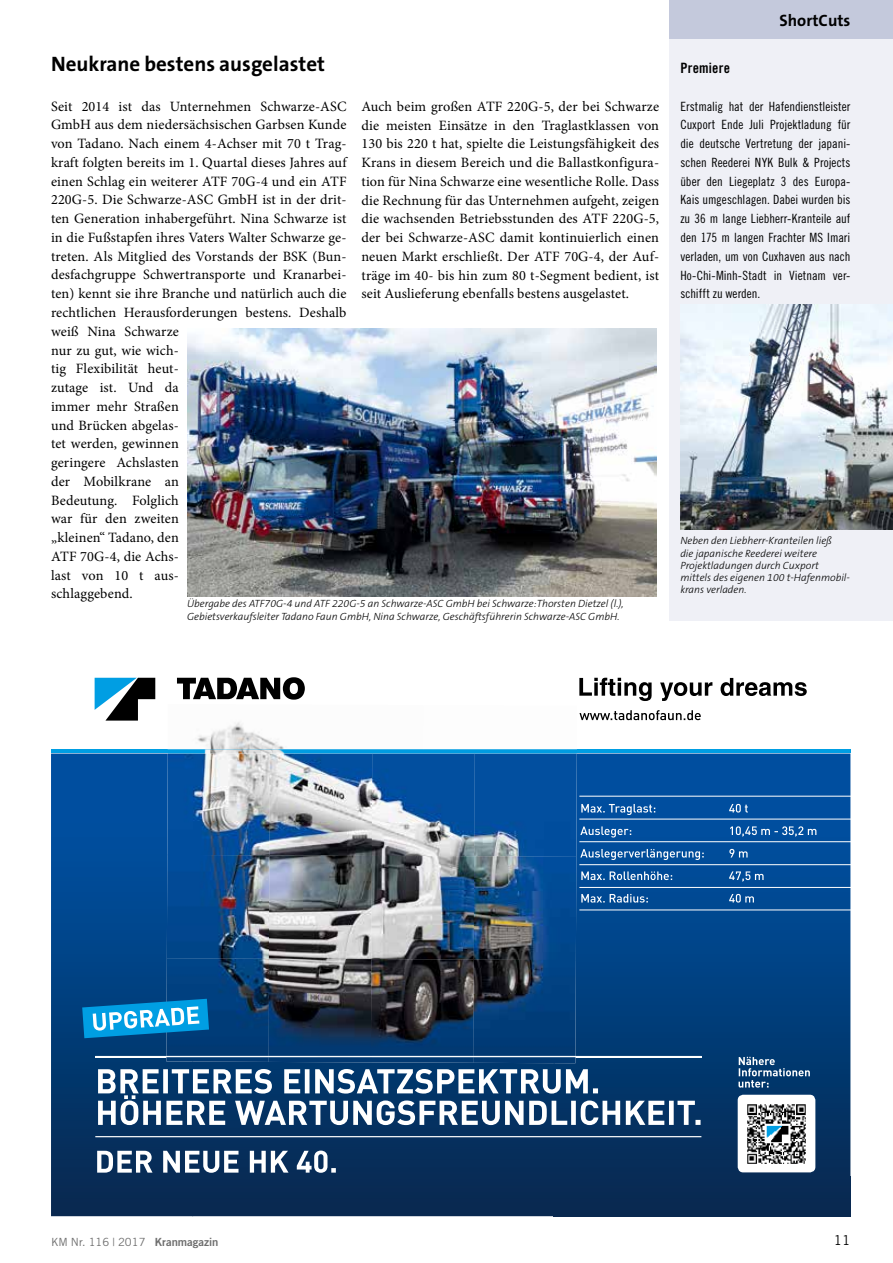
<style>
.page{position:relative;width:893px;height:1263px;background:#fff}
.page>*{position:absolute;margin:0;border:0;box-sizing:border-box;transform-origin:0 0}
.t1{font:700 21px "The Sans B7";color:#000}
.t2{font:700 16.5px "The Sans B7";color:#000}
.t3{font:14.25px/18.8px "Minion Pro";letter-spacing:.01em;color:#000}
.t4{font:14.25px "Trade Gothic Bold Cond Twenty";letter-spacing:.01em;color:#000}
.t5{font:13.5px "Trade Gothic";color:#000}
.t6{font:12.75px/18.8px "Trade Gothic Cond Eighteen";color:#000;text-align:justify}
.t7{font:11.25px "Trade Gothic";color:#6e6e6e}
.t8{font:italic 300 10.5px/12.3px "The Sans B3";color:#000}
.s1{font-family:"Trade Gothic Bold Two"}
</style>
<div class="page">
<div style="left:670px;top:0;width:223px;height:39px;background:#c4c9dc"></div>
<div style="left:670px;top:39px;width:223px;height:582px;background:#eff0f6"></div>
<img style="left:51px;top:753px;width:141px;height:463px">
<img style="left:554px;top:753px;width:296px;height:463px">
<img style="left:192px;top:1063px;width:362px;height:153px">
<svg style="left:95px;top:678px;width:60px;height:43px"></svg>
<svg style="left:177px;top:677px;width:128px;height:23px"></svg>
<hr style="left:51px;top:749px;width:799px;height:4px;background:#009ee3">
<hr style="left:579px;top:910px;width:271px;height:1px;background:#fff">
<hr style="left:579px;top:796px;width:271px;height:1px;background:#fff">
<hr style="left:579px;top:819px;width:271px;height:1px;background:#fff">
<hr style="left:579px;top:841px;width:271px;height:1px;background:#fff">
<hr style="left:579px;top:864px;width:271px;height:1px;background:#fff">
<hr style="left:579px;top:887px;width:271px;height:1px;background:#fff">
<svg style="left:581px;top:894px;width:173px;height:8px"></svg>
<svg style="left:581px;top:871px;width:183px;height:11px;background:#2b69a8"></svg>
<svg style="left:580px;top:849px;width:168px;height:11px;background:#3672af"></svg>
<svg style="left:580px;top:826px;width:236px;height:11px;background:#2165aa"></svg>
<svg style="left:581px;top:804px;width:167px;height:11px;background:#2366ac"></svg>
<svg style="left:579px;top:710px;width:122px;height:10px"></svg>
<svg style="left:579px;top:678px;width:73px;height:23px"></svg>
<svg style="left:660px;top:682px;width:52px;height:19px"></svg>
<svg style="left:721px;top:678px;width:86px;height:18px"></svg>
<hr style="left:95px;top:1136px;width:606px;height:1px;background:#fff">
<svg style="left:97px;top:1150px;width:239px;height:23px"></svg>
<hr style="left:95px;top:1056px;width:606px;height:1px;background:#fff">
<svg style="left:738px;top:1057px;width:72px;height:30px;background:#335f8a"></svg>
<div style="left:738px;top:1095px;width:77px;height:77px;background:#fff;border-radius:6px"></div>
<img style="left:747px;top:1104px;width:59px;height:60px">
<img style="left:197px;top:722px;width:87px;height:27px">
<img style="left:167px;top:749px;width:410px;height:108px">
<img style="left:167px;top:855px;width:409px;height:103px">
<img style="left:166px;top:958px;width:410px;height:105px">
<img style="left:166px;top:1056px;width:409px;height:1px">
<svg style="left:82px;top:999px;width:127px;height:39px;background:#2e9ad0"></svg>
<svg style="left:98px;top:1069px;width:603px;height:56px"></svg>
<img style="left:187px;top:328px;width:470px;height:268px">
<img style="left:680px;top:305px;width:213px;height:224px">
<h1 class="t1" style="left:51px;top:53px;width:275px">Neukrane bestens ausgelastet</h1>
<p class="t3" style="left:51px;top:97px;width:297px">Seit 2014 ist das Unternehmen Schwarze-ASC<br>GmbH aus dem niedersächsischen Garbsen Kunde von Tadano. Nach einem 4-Achser mit 70 t Trag&shy;kraft folgten bereits im 1. Quartal dieses Jahres auf einen Schlag ein weiterer ATF 70G-4 und ein ATF<br>220G-5. Die Schwarze-ASC GmbH ist in der drit&shy;ten Generation inhabergeführt. Nina Schwarze ist in die Fußstapfen ihres Vaters Walter Schwarze ge&shy;treten. Als Mitglied des Vorstands der BSK (Bun&shy;desfachgruppe Schwertransporte und Kranarbei&shy;ten) kennt sie ihre Branche und natürlich auch die rechtlichen Herausforderungen bestens. Deshalb weiß Nina Schwarze<br>nur zu gut, wie wich-<br>tig Flexibilität heut-<br>zutage ist. Und da<br>immer mehr Straßen<br>und Brücken abgelas-<br>tet werden, gewinnen<br>geringere Achslasten<br>der Mobilkrane an<br>Bedeutung. Folglich<br>war für den zweiten<br>„kleinen“ Tadano, den<br>ATF 70G-4, die Achs-<br>last von 10 t aus-<br>schlaggebend.</p>
<p class="t3" style="left:361px;top:97px;width:299px;text-align:justify">Auch beim großen ATF 220G-5, der bei Schwarze die meisten Einsätze in den Traglastklassen von 130 bis 220 t hat, spielte die Leistungsfähigkeit des Krans in diesem Bereich und die Ballastkonfigura&shy;tion für Nina Schwarze eine wesentliche Rolle. Dass die Rechnung für das Unternehmen aufgeht, zeigen die wachsenden Betriebsstunden des ATF 220G-5, der bei Schwarze-ASC damit kontinuierlich einen neuen Markt erschließt. Der ATF 70G-4, der Auf&shy;träge im 40- bis hin zum 80 t-Segment bedient, ist seit Auslieferung ebenfalls bestens ausgelastet.</p>
<p class="t8" style="left:187px;top:598px;width:438px">Übergabe des ATF70G-4 und ATF 220G-5 an Schwarze-ASC GmbH bei Schwarze:Thorsten Dietzel (l.),<br>Gebietsverkaufsleiter Tadano Faun GmbH, Nina Schwarze, Geschäftsführerin Schwarze-ASC GmbH.</p>
<p class="t2" style="left:779px;top:11px;width:72px">ShortCuts</p>
<p class="t4" style="left:680px;top:59px;width:51px">Premiere</p>
<p class="t6" style="left:680px;top:97px;width:172px">Erstmalig hat der Hafendienstleister Cuxport Ende Juli Projektladung für die deutsche Vertretung der japani&shy;schen Reederei NYK Bulk &amp; Projects über den Liegeplatz 3 des Europa-Kais umgeschlagen. Dabei wurden bis zu 36 m lange Liebherr-Kranteile auf den 175 m langen Frachter MS Imari verladen, um von Cuxhaven aus nach Ho-Chi-Minh-Stadt in Vietnam ver&shy;schifft zu werden.</p>
<p class="t8" style="left:680px;top:535px;width:171px">Neben den Liebherr-Kranteilen ließ<br>die japanische Reederei weitere<br>Projektladungen durch Cuxport mittels des eigenen 100 t-Hafenmobil&shy;krans verladen.</p>
<p class="t7" style="left:51px;top:1235px;width:169px">KM Nr. 116 | 2017 <span class="s1">Kranmagazin</span></p>
<p class="t5" style="left:834px;top:1232px;width:18px">11</p>
</div>
